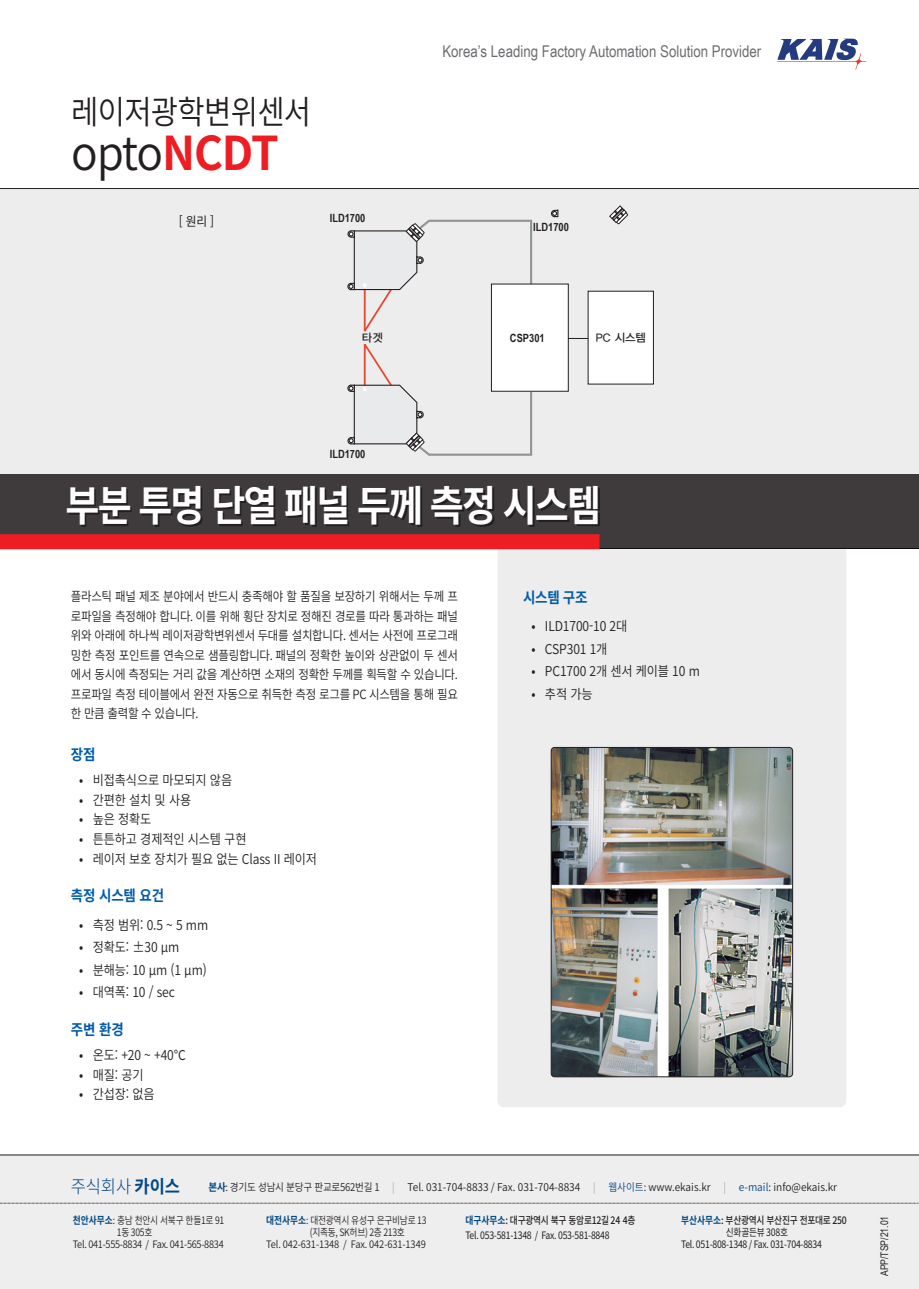
<style>
.page{position:relative;width:919px;height:1289px;background:#fff}
.page>*{position:absolute;margin:0;border:0;box-sizing:border-box;transform-origin:0 0}
.t1{font:600 46.5px "Noto Sans CJ Kkr";color:#231f20;scale:.95 1}
.t2{font:700 42px "Noto Sans CJ Kkr";letter-spacing:-.05em;color:#fff;scale:.88 1}
.t3{font:600 33px "Noto Sans CJ Kkr";letter-spacing:-.025em;color:#231f20;scale:.9 1}
.t4{font:300 18px "Noto Sans CJ Kkr";color:#014984;scale:.92 1}
.t5{font:16.2px "Arial Narrow";color:#6c6d70}
.t6{font:700 15px "Noto Sans CJ Kkr";letter-spacing:-.01em;color:#015aaa;scale:.9 1}
.t7{font:600 13.5px "Noto Sans CJ Kkr";letter-spacing:-.01em;color:#231f20;scale:.9 1}
.t8{font:600 12.75px/19.5px "Noto Sans CJ Kkr";letter-spacing:-.025em;color:#231f20;text-align:justify;scale:.9 1}
.t9{font:12.75px "Noto Sans CJ Kkr";color:#231f20;scale:.92 1}
.t10{font:700 11.4px "Arial Narrow";color:#231f20}
.t11{font:11.4px "YDVYGO33";color:#231f20}
.t12{font:600 10.65px "Noto Sans CJ Kkr";color:#231f20;scale:.9 1}
.t13{font:10.5px "Arial Narrow";color:#231f20}
.t14{font:10.2px/15px "Noto Sans CJ Kkr";letter-spacing:-.03em;color:#231f20;scale:.85 1}
.t15{font:600 10.2px "Noto Sans CJ Kkr";letter-spacing:-.03em;color:#231f20;scale:.85 1}
.t16{font:600 10.2px "Noto Sans CJ Kkr";letter-spacing:-.03em;color:#231f20;scale:.9 1}
.t17{font:600 10.2px "Noto Sans CJ Kkr";letter-spacing:-.01em;color:#231f20;scale:.91 1}
.t18{font:500 10.2px "Noto Sans CJ Kkr";letter-spacing:-.03em;color:#231f20;scale:.85 1}
.s1{font-weight:700;color:#ee1d23}
.s2{font-weight:400}
.s3{font-weight:700}
.s4{font-weight:700;color:#014984}
.s5{font-weight:300;color:#939598}
.s6{color:#014984}
.s7{font-weight:500}
</style>
<div class="page">
<svg style="left:777px;top:39px;width:89px;height:31px"></svg>
<div style="left:0;top:1154px;width:918px;height:134px;background:#eeeeef"></div>
<svg style="left:0;top:1202px;width:919px;height:1px"></svg>
<hr style="left:0;top:1154px;width:918px;height:1px;background:#231f20">
<div style="left:497px;top:549px;width:349px;height:558px;background:#ededee"></div>
<div style="left:0;top:189px;width:918px;height:359px;background:#ededee"></div>
<div style="left:0;top:474px;width:918px;height:75px;background:#3f3b3c"></div>
<svg style="left:69px;top:488px;width:531px;height:39px"></svg>
<div style="left:0;top:534px;width:599px;height:15px;background:#ee1d23"></div>
<hr style="left:0;top:188px;width:918px;height:1px;background:#231f20">
<svg style="left:551px;top:209px;width:8px;height:9px"></svg>
<svg style="left:609px;top:205px;width:19px;height:20px"></svg>
<hr style="left:506px;top:338px;width:100px;height:1px;background:#231f20">
<div style="left:588px;top:291px;width:65px;height:93px;background:#fff"></div>
<svg style="left:347px;top:219px;width:186px;height:237px"></svg>
<div style="left:491px;top:284px;width:77px;height:107px;background:#fff"></div>
<div style="left:491px;top:283px;width:77px;height:109px;border:1px solid #231f20"></div>
<img style="left:551px;top:747px;width:241px;height:329px">
<div style="left:551px;top:747px;width:241px;height:329px;border:1px solid #231f20;border-radius:3px"></div>
<p class="t3" style="left:71px;top:93px;width:268px">레이저광학변위센서</p>
<p class="t1" style="left:71px;top:127px;width:220px">opto<span class="s1">NCDT</span></p>
<p class="t9" style="left:179px;top:214px;width:40px">[ 원리 ]</p>
<p class="t10" style="left:330px;top:209px;width:37px">ILD1700</p>
<p class="t5" style="left:442px;top:39px;width:320px">Korea’s Leading Factory Automation Solution Provider</p>
<p class="t10" style="left:533px;top:218px;width:37px">ILD1700</p>
<p class="t11" style="left:362px;top:330px;width:22px">타겟</p>
<p class="t11" style="left:596px;top:330px;width:52px">PC 시스템</p>
<p class="t10" style="left:510px;top:329px;width:36px">CSP301</p>
<p class="t10" style="left:330px;top:445px;width:37px">ILD1700</p>
<p class="t2" style="left:66px;top:482px;width:610px">부분 투명 단열 패널 두께 측정 시스템</p>
<p class="t8" style="left:71px;top:587px;width:431px">플라스틱 패널 제조 분야에서 반드시 충족해야 할 품질을 보장하기 위해서는 두께 프 로파일을 측정해야 합니다. 이를 위해 횡단 장치로 정해진 경로를 따라 통과하는 패널 위와 아래에 하나씩 레이저광학변위센서 두대를 설치합니다. 센서는 사전에 프로그래 밍한 측정 포인트를 연속으로 샘플링합니다. 패널의 정확한 높이와 상관없이 두 센서 에서 동시에 측정되는 거리 값을 계산하면 소재의 정확한 두께를 획득할 수 있습니다. 프로파일 측정 테이블에서 완전 자동으로 취득한 측정 로그를 PC 시스템을 통해 필요 한 만큼 출력할 수 있습니다.</p>
<p class="t6" style="left:71px;top:746px;width:29px">장점</p>
<p class="t7" style="left:79px;top:773px;width:171px"><span class="s2">•</span> 비접촉식으로 마모되지 않음</p>
<p class="t7" style="left:79px;top:792px;width:126px"><span class="s2">•</span> 간편한 설치 및 사용</p>
<p class="t7" style="left:79px;top:812px;width:82px"><span class="s2">•</span> 높은 정확도</p>
<p class="t7" style="left:79px;top:831px;width:187px"><span class="s2">•</span> 튼튼하고 경제적인 시스템 구현</p>
<p class="t7" style="left:79px;top:851px;width:266px"><span class="s2">•</span> 레이저 보호 장치가 필요 없는 Class II 레이저</p>
<p class="t6" style="left:71px;top:887px;width:105px">측정 시스템 요건</p>
<p class="t7" style="left:79px;top:917px;width:145px"><span class="s2">•</span> 측정 범위: 0.5 ~ 5 mm</p>
<p class="t7" style="left:79px;top:939px;width:113px"><span class="s2">•</span> 정확도: ±30 μm</p>
<p class="t7" style="left:79px;top:962px;width:143px"><span class="s2">•</span> 분해능: 10 μm (1 μm)</p>
<p class="t7" style="left:79px;top:984px;width:108px"><span class="s2">•</span> 대역폭: 10 / sec</p>
<p class="t6" style="left:71px;top:1020px;width:60px">주변 환경</p>
<p class="t7" style="left:79px;top:1047px;width:120px"><span class="s2">•</span> 온도: +20 ~ +40℃</p>
<p class="t7" style="left:79px;top:1067px;width:73px"><span class="s2">•</span> 매질: 공기</p>
<p class="t7" style="left:79px;top:1086px;width:85px"><span class="s2">•</span> 간섭장: 없음</p>
<p class="t6" style="left:523px;top:589px;width:73px">시스템 구조</p>
<p class="t7" style="left:531px;top:619px;width:108px"><span class="s2">•</span> ILD1700-10 2대</p>
<p class="t7" style="left:531px;top:641px;width:86px"><span class="s2">•</span> CSP301 1개</p>
<p class="t7" style="left:531px;top:664px;width:188px"><span class="s2">•</span> PC1700 2개 센서 케이블 10 m</p>
<p class="t7" style="left:531px;top:686px;width:69px"><span class="s2">•</span> 추적 가능</p>
<h3 class="t4" style="left:71px;top:1176px;width:120px">주식회사 <span class="s3">카이스</span></h3>
<p class="t12" style="left:208px;top:1181px;width:700px"><span class="s4">본사</span>: 경기도 성남시 분당구 판교로562번길 1 <span class="s5">|</span> Tel. 031-704-8833 / Fax. 031-704-8834 <span class="s5">|</span> <span class="s6">웹사이트</span>: www.ekais.kr <span class="s5">|</span> <span class="s6">e-mail</span>: info@ekais.kr</p>
<p class="t15" style="left:73px;top:1214px;width:180px"><span class="s4">천안사무소</span>: 충남 천안시 서북구 한들1로 91</p>
<p class="t15" style="left:117px;top:1226px;width:43px">1동 305호</p>
<p class="t16" style="left:73px;top:1238px;width:169px">Tel. 041-555-8834 / Fax. 041-565-8834</p>
<p class="t15" style="left:266px;top:1214px;width:190px"><span class="s4">대전사무소</span>: 대전광역시 유성구 은구비남로 13</p>
<p class="t15" style="left:310px;top:1226px;width:113px">(지족동, SK허브) 2층 213호</p>
<p class="t17" style="left:266px;top:1238px;width:177px">Tel. 042-631-1348 / Fax. 042-631-1349</p>
<p class="t14" style="left:465px;top:1212px;width:202px"><span class="s4">대구사무소</span><span class="s7">: 대구광역시 북구 동암로12길 24 4층<br></span>Tel. 053-581-1348 / Fax. 053-581-8848</p>
<p class="t18" style="left:681px;top:1214px;width:196px"><span class="s4">부산사무소</span>: 부산광역시 부산진구 전포대로 250</p>
<p class="t14" style="left:725px;top:1224px;width:75px">신화골든뷰 308호</p>
<p class="t14" style="left:681px;top:1237px;width:167px">Tel. 051-808-1348 / Fax. 031-704-8834</p>
<p class="t13" style="left:876px;top:1276px;width:62px;rotate:-90deg">APP/TSP/21.01</p>
</div>
